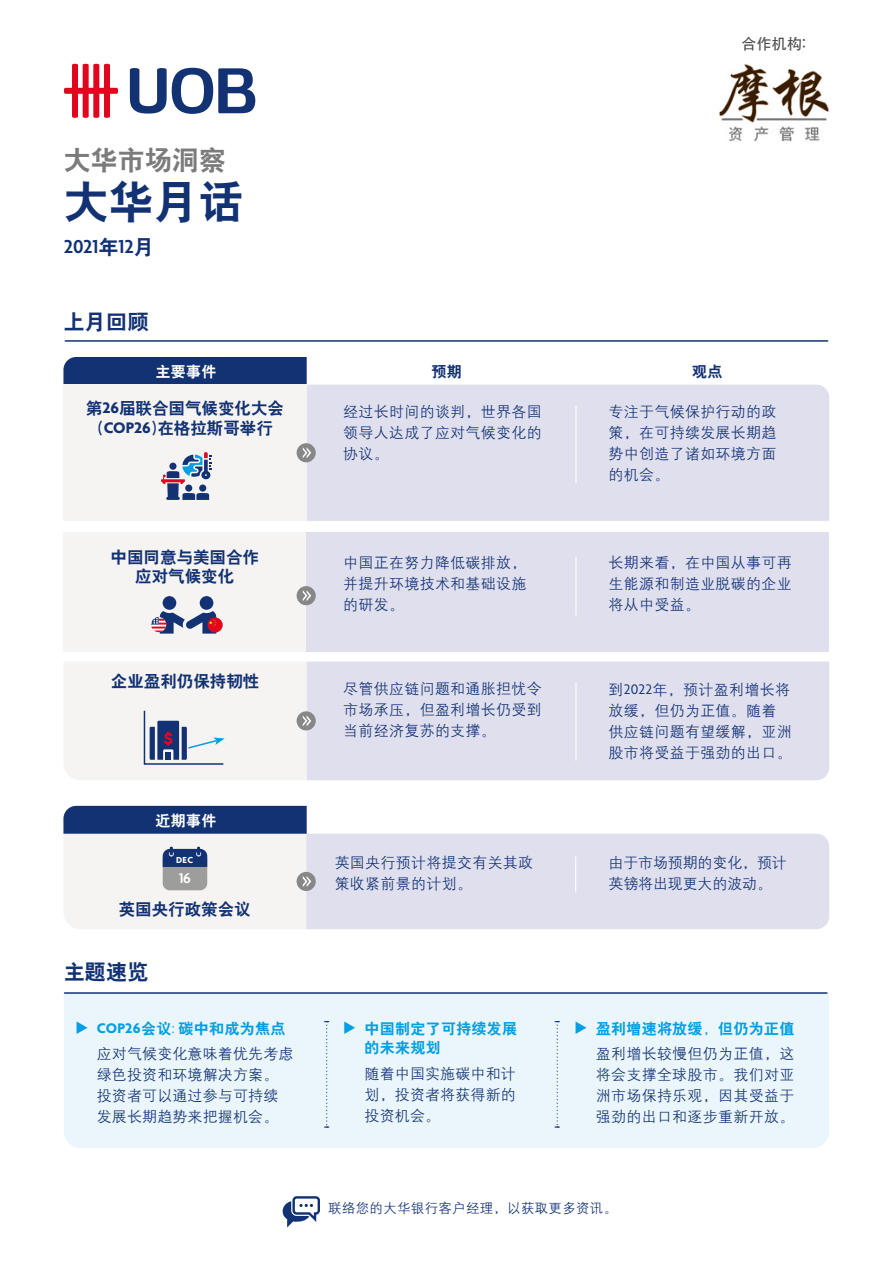
<style>
.page{position:relative;width:893px;height:1263px;background:#fff}
.page>*{position:absolute;margin:0;border:0;box-sizing:border-box;transform-origin:0 0}
.t1{font:45px "H Yb 2 gj";color:#123274}
.t2{font:27px "H Yb 2 gj";color:#7c7b7b}
.t3{font:21px "H Yb 2 gj";letter-spacing:.01em;color:#123274}
.t4{font:600 20.25px "Agenda";color:#123274}
.t5{font:16.5px/19.5px "H Yb 2 gj";color:#123274;text-align:center}
.t6{font:15px/21px "H Yg 2 gj";letter-spacing:.02em;color:#123274;text-align:justify}
.t7{font:15px/19.5px "H Yb 2 gj";letter-spacing:.02em;color:#009fe3}
.t8{font:15px "H Yg 2 gj";letter-spacing:-.01em;color:#123274}
.t9{font:15px "H Yb 2 gj";letter-spacing:.02em;color:#fff}
.t10{font:500 15px "ST Heiti SC";color:#4a4a49}
.t11{font:15px "H Yb 2 gj";color:#123274}
.t12{font:600 15px "Agenda";color:#fff}
.t13{font:13.5px "H Yg 2 gj";letter-spacing:.02em;color:#123274}
.t14{font:700 9.45px "Agenda";color:#fff}
.s1{font-family:"H Yb 2 gj";font-weight:400}
.s2{font-family:"Agenda";font-weight:700}
.s3{font-family:"H Yb 1 gj"}
.s4{font-family:"Agenda"}
</style>
<div class="page">
<div style="left:311px;top:661px;width:518px;height:119px;background:#dfdfee"></div>
<div style="left:311px;top:834px;width:518px;height:95px;background:#dfdfee"></div>
<div style="left:64px;top:993px;width:765px;height:155px;background:#eaf6fc"></div>
<svg style="left:64px;top:64px;width:54px;height:54px"></svg>
<svg style="left:130px;top:68px;width:125px;height:46px"></svg>
<svg style="left:282px;top:1196px;width:38px;height:31px"></svg>
<img style="left:719px;top:64px;width:110px;height:78px">
<div style="left:307px;top:385px;width:522px;height:136px;background:#dfdfee"></div>
<svg style="left:324px;top:1021px;width:5px;height:106px"></svg>
<svg style="left:555px;top:1021px;width:5px;height:106px"></svg>
<hr style="left:65px;top:340px;width:763px;height:2px;background:#123274">
<hr style="left:65px;top:992px;width:762px;height:2px;background:#123274">
<div style="left:63px;top:357px;width:244px;height:28px;background:#123274"></div>
<div style="left:63px;top:531px;width:244px;height:120px;background:#f6f4f2"></div>
<div style="left:63px;top:385px;width:244px;height:136px;background:#f6f4f2"></div>
<div style="left:306px;top:531px;width:523px;height:120px;background:#dfdfee"></div>
<hr style="left:575px;top:406px;width:1px;height:77px;background:#fff">
<hr style="left:575px;top:682px;width:1px;height:79px;background:#fff">
<svg style="left:297px;top:711px;width:19px;height:19px"></svg>
<hr style="left:575px;top:557px;width:1px;height:58px;background:#fff">
<div style="left:297px;top:586px;width:19px;height:19px;background:#878787;border-radius:50%"></div>
<svg style="left:303px;top:590px;width:8px;height:11px"></svg>
<hr style="left:575px;top:856px;width:1px;height:36px;background:#fff">
<svg style="left:297px;top:872px;width:19px;height:19px"></svg>
<svg style="left:63px;top:806px;width:248px;height:123px"></svg>
<hr style="left:166px;top:497px;width:14px;height:3px;background:#123274;border-radius:2px">
<svg style="left:161px;top:452px;width:50px;height:32px"></svg>
<div style="left:185px;top:484px;width:7px;height:8px;background:#123274;border-radius:50%"></div>
<div style="left:199px;top:484px;width:7px;height:8px;background:#123274;border-radius:50%"></div>
<svg style="left:182px;top:493px;width:27px;height:7px"></svg>
<div style="left:200px;top:596px;width:13px;height:14px;background:#123274;border-radius:50%"></div>
<div style="left:163px;top:596px;width:13px;height:14px;background:#123274;border-radius:50%"></div>
<svg style="left:208px;top:617px;width:15px;height:16px"></svg>
<svg style="left:151px;top:611px;width:65px;height:23px"></svg>
<svg style="left:64px;top:661px;width:247px;height:119px"></svg>
<div style="left:297px;top:443px;width:19px;height:19px;background:#878787;border-radius:50%"></div>
<svg style="left:303px;top:447px;width:8px;height:11px"></svg>
<h2 class="t2" style="left:64px;top:147px;width:163px">大华市场洞察</h2>
<h1 class="t1" style="left:64px;top:179px;width:181px">大华月话</h1>
<h3 class="t4" style="left:64px;top:235px;width:92px">2021<span class="s1">年</span>12<span class="s1">月</span></h3>
<h3 class="t3" style="left:64px;top:311px;width:86px">上月回顾</h3>
<p class="t10" style="left:741px;top:36px;width:66px">合作机构:</p>
<p class="t9" style="left:156px;top:364px;width:62px">主要事件</p>
<p class="t11" style="left:432px;top:364px;width:32px">预期</p>
<p class="t11" style="left:692px;top:364px;width:32px">观点</p>
<p class="t5" style="left:86px;top:399px;width:200px">第<span class="s2">26</span>届联合国气候变化大会(<span class="s2">COP26</span>)在格拉斯哥举行</p>
<p class="t6" style="left:343px;top:401px;width:200px">经过长时间的谈判<span class="s3">，</span>世界各国领导人达成了应对气候变化的协议。</p>
<p class="t6" style="left:608px;top:401px;width:170px">专注于气候保护行动的政策<span class="s3">，</span>在可持续发展长期趋势中创造了诸如环境方面的机会。</p>
<p class="t5" style="left:111px;top:547px;width:150px">中国同意与美国合作应对气候变化</p>
<p class="t5" style="left:111px;top:671px;width:150px">企业盈利仍保持韧性</p>
<p class="t9" style="left:156px;top:813px;width:62px">近期事件</p>
<p class="t6" style="left:343px;top:552px;width:185px">中国正在努力降低碳排放<span class="s3">，</span>并提升环境技术和基础设施的研发。</p>
<p class="t6" style="left:608px;top:552px;width:185px">长期来看<span class="s3">，</span>在中国从事可再生能源和制造业脱碳的企业将从中受益。</p>
<p class="t6" style="left:343px;top:678px;width:200px">尽管供应链问题和通胀担忧令市场承压<span class="s3">，</span>但盈利增长仍受到当前经济复苏的支撑。</p>
<p class="t6" style="left:608px;top:679px;width:185px;text-align:left">到<span class="s4">2022</span>年<span class="s3">，</span>预计盈利增长将放缓<span class="s3">，</span>但仍为正值。随着供应链问题有望缓解<span class="s3">，</span>亚洲股市将受益于强劲的出口。</p>
<p class="t6" style="left:335px;top:852px;width:200px">英国央行预计将提交有关其政策收紧前景的计划。</p>
<p class="t8" style="left:608px;top:855px;width:180px">由于市场预期的变化<span class="s3">，</span>预计</p>
<p class="t14" style="left:176px;top:854px;width:18px">DEC</p>
<p class="t5" style="left:119px;top:899px;width:133px">英国央行政策会议</p>
<p class="t12" style="left:179px;top:870px;width:13px">16</p>
<p class="t8" style="left:608px;top:876px;width:165px">英镑将出现更大的波动。</p>
<h3 class="t3" style="left:64px;top:961px;width:86px">主题速览</h3>
<p class="t7" style="left:75px;top:1019px;width:211px">◆ <span class="s2">COP26</span>会议<span class="s4">:</span> 碳中和成为焦点</p>
<p class="t6" style="left:97px;top:1043px;width:198px;text-align:left">应对气候变化意味着优先考虑绿色投资和环境解决方案。投资者可以通过参与可持续发展长期趋势来把握机会。</p>
<p class="t7" style="left:365px;top:1019px;width:154px;text-indent:-21px">◆ 中国制定了可持续发展的未来规划</p>
<p class="t6" style="left:365px;top:1063px;width:153px">随着中国实施碳中和计划<span class="s3">，</span>投资者将获得新的投资机会。</p>
<p class="t7" style="left:575px;top:1019px;width:221px">◆ 盈利增速将放缓<span class="s3">，</span>但仍为正值</p>
<p class="t6" style="left:596px;top:1043px;width:200px">盈利增长较慢但仍为正值<span class="s3">，</span>这将会支撑全球股市。我们对亚洲市场保持乐观<span class="s3">，</span>因其受益于强劲的出口和逐步重新开放。</p>
<p class="t13" style="left:328px;top:1201px;width:290px">联络您的大华银行客户经理<span class="s3">，</span>以获取更多资讯。</p>
</div>
